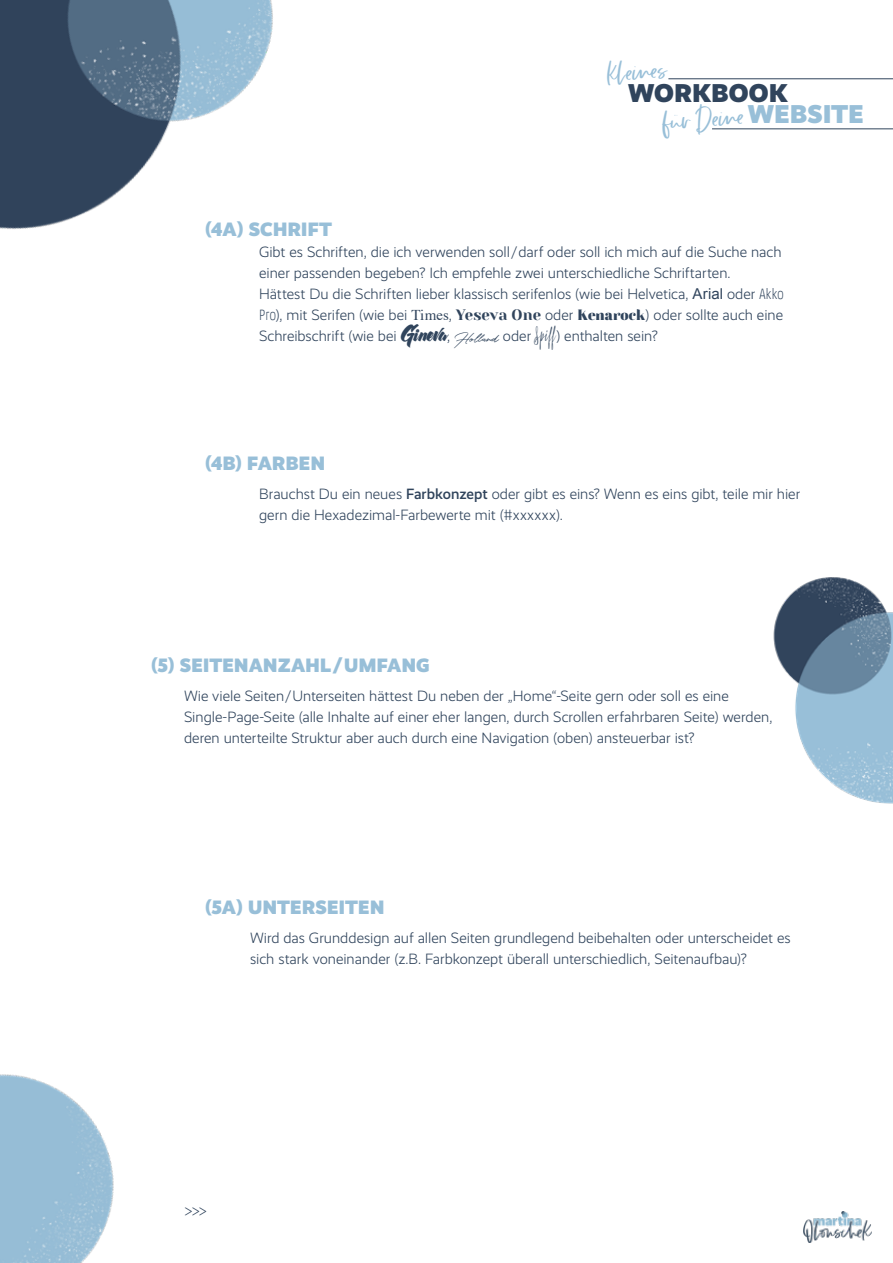
<style>
.page{position:relative;width:893px;height:1263px;background:#fff}
.page>*{position:absolute;margin:0;border:0;box-sizing:border-box;transform-origin:0 0}
.t1{font:31.05px/52.1px "Twinkle Twinkle";color:#98bfd8}
.t2{font:900 25.95px "Realist";letter-spacing:.01em;color:#30445c}
.t3{font:900 25.95px "Realist";letter-spacing:.01em;color:#98bfd8}
.t4{font:900 19.5px "Realist";letter-spacing:.015em;color:#98bfd8}
.t5{font:300 15px/21px "Realist";color:#30445c}
.s1{font-family:"Arial";font-weight:400}
.s2{font-family:"Akko Pro";font-weight:100;font-stretch:condensed}
.s3{font-family:"Times";font-weight:400}
.s4{font-family:"Yeseva One";font-weight:400}
.s5{font-family:"Kenarock";font-weight:400}
.s6{font-family:"Gineva";font-weight:400}
.s7{font-family:"Holland";font-weight:400}
.s8{font-family:"Spiff";font-weight:400}
.s9{font-weight:500}
</style>
<div class="page">
<hr style="left:668px;top:79px;width:225px;height:1px;background:#30445c">
<hr style="left:712px;top:129px;width:181px;height:1px;background:#30445c">
<img style="left:803px;top:1211px;width:69px;height:31px">
<img style="left:773px;top:577px;width:120px;height:227px">
<img style="left:0;top:1074px;width:114px;height:189px">
<img style="left:0;top:0;width:273px;height:229px">
<h1 class="t1" style="left:657px;top:45px;width:83px;text-indent:-52px;rotate:-4deg">kleines<br>für Deine</h1>
<h2 class="t2" style="left:628px;top:77px;width:161px">WORKBOOK</h2>
<h2 class="t3" style="left:748px;top:98px;width:117px">WEBSITE</h2>
<h3 class="t4" style="left:205px;top:218px;width:128px">(4A) SCHRIFT</h3>
<p class="t5" style="left:259px;top:242px;width:527px">Gibt es Schriften, die ich verwenden soll / darf oder soll ich mich auf die Suche nach einer passenden begeben? Ich empfehle zwei unterschiedliche Schriftarten.<br>Hättest Du die Schriften lieber klassisch serifenlos (wie bei Helvetica, <span class="s1">Arial</span> oder <span class="s2">Akko Pro</span>), mit Serifen (wie bei <span class="s3">Times</span>, <span class="s4">Yeseva One</span> oder <span class="s5">Kenarock</span>) oder sollte auch eine Schreibschrift (wie bei <span class="s6">GINEVA</span>, <span class="s7">Holland</span> oder <span class="s8">Spiff</span>) enthalten sein?</p>
<h3 class="t4" style="left:205px;top:451px;width:121px">(4B) FARBEN</h3>
<p class="t5" style="left:259px;top:484px;width:543px">Brauchst Du ein neues <span class="s9">Farbkonzept</span> oder gibt es eins? Wenn es eins gibt, teile mir hier gern die Hexadezimal-Farbewerte mit (#xxxxxx).</p>
<h3 class="t4" style="left:151px;top:653px;width:280px">(5) SEITENANZAHL / UMFANG</h3>
<p class="t5" style="left:184px;top:686px;width:590px">Wie viele Seiten / Unterseiten hättest Du neben der „Home“-Seite gern oder soll es eine<br>Single-Page-Seite (alle Inhalte auf einer eher langen, durch Scrollen erfahrbaren Seite) werden, deren unterteilte Struktur aber auch durch eine Navigation (oben) ansteuerbar ist?</p>
<h3 class="t4" style="left:205px;top:895px;width:181px">(5A) UNTERSEITEN</h3>
<p class="t5" style="left:250px;top:928px;width:542px">Wird das Grunddesign auf allen Seiten grundlegend beibehalten oder unterscheidet es sich stark voneinander (z.B. Farbkonzept überall unterschiedlich, Seitenaufbau)?</p>
<p class="t5" style="left:185px;top:1201px;width:24px">&gt;&gt;&gt;</p>
</div>
